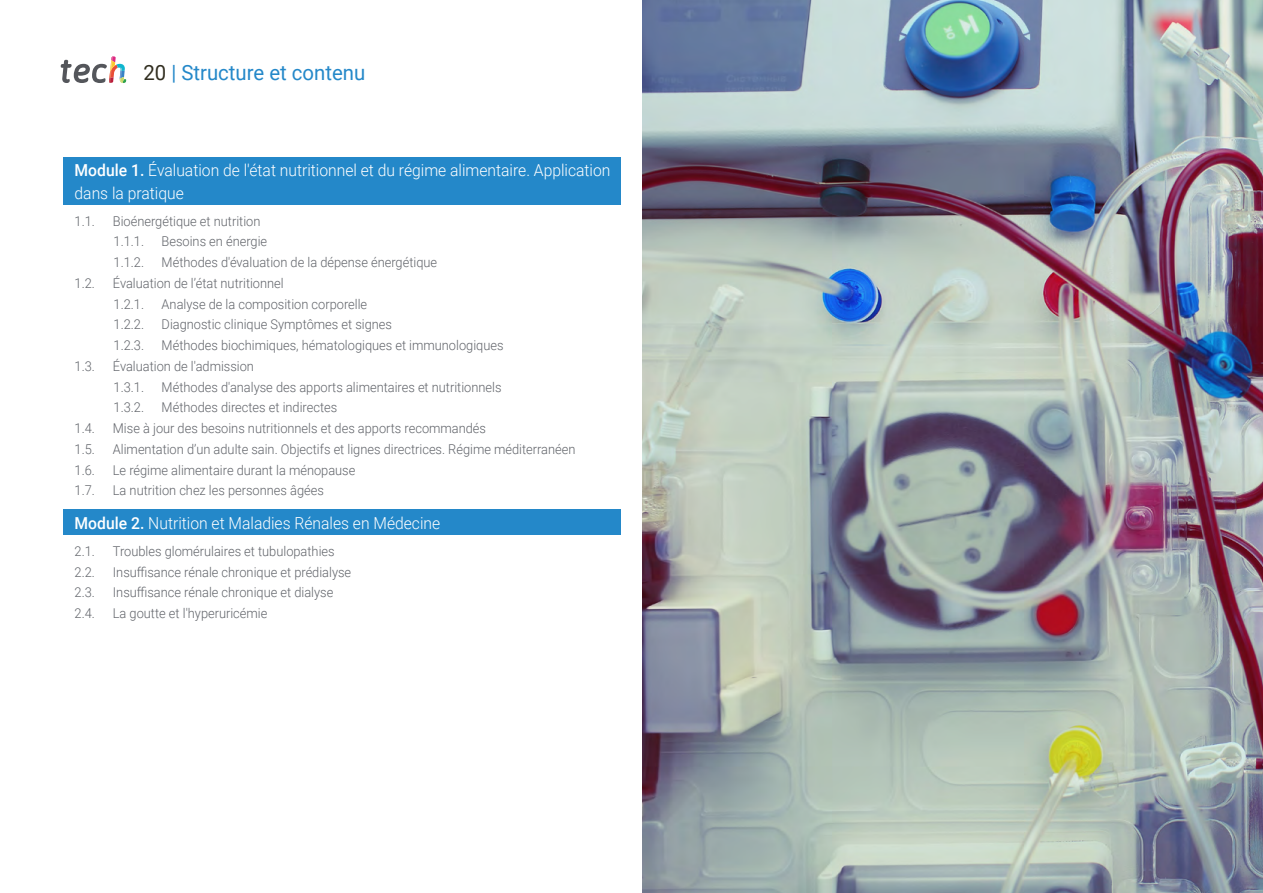
<style>
.page{position:relative;width:1263px;height:893px;background:#fff}
.page>*{position:absolute;margin:0;border:0;box-sizing:border-box;transform-origin:0 0}
.t1{font:21px "Roboto";color:#2488c9}
.t2{font:300 16.5px/22.5px "Roboto";color:#fff;scale:.95 1}
.t3{font:300 13.5px/20.7px "Roboto";color:#61646a;scale:.95 1}
.s1{color:#312e20}
.s2{font-weight:500}
</style>
<div class="page">
<div style="left:64px;top:157px;width:557px;height:48px;background:#2488c9"></div>
<div style="left:64px;top:510px;width:557px;height:25px;background:#2488c9"></div>
<img style="left:642px;top:0;width:621px;height:893px">
<svg style="left:61px;top:56px;width:65px;height:27px"></svg>
<h1 class="t1" style="left:144px;top:57px;width:223px"><span class="s1">20</span> | Structure et contenu</h1>
<p class="t2" style="left:75px;top:158px;width:566px"><span class="s2">Module 1.</span> Évaluation de l'état nutritionnel et du régime alimentaire. Application dans la pratique</p>
<p class="t3" style="left:75px;top:210px;width:23px">1.1.</p>
<p class="t3" style="left:113px;top:210px;width:157px">Bioénergétique et nutrition<br>1.1.1.</p>
<p class="t3" style="left:162px;top:231px;width:113px">Besoins en énergie</p>
<p class="t3" style="left:114px;top:252px;width:34px">1.1.2.</p>
<p class="t3" style="left:162px;top:252px;width:292px">Méthodes d'évaluation de la dépense énergétique</p>
<p class="t3" style="left:75px;top:272px;width:23px">1.2.</p>
<p class="t3" style="left:113px;top:272px;width:181px">Évaluation de l’état nutritionnel<br>1.2.1.</p>
<p class="t3" style="left:162px;top:293px;width:218px">Analyse de la composition corporelle</p>
<p class="t3" style="left:114px;top:314px;width:34px">1.2.2.</p>
<p class="t3" style="left:162px;top:314px;width:244px">Diagnostic clinique Symptômes et signes</p>
<p class="t3" style="left:114px;top:335px;width:34px">1.2.3.</p>
<p class="t3" style="left:162px;top:335px;width:361px">Méthodes biochimiques, hématologiques et immunologiques</p>
<p class="t3" style="left:75px;top:355px;width:23px">1.3.</p>
<p class="t3" style="left:113px;top:355px;width:150px">Évaluation de l'admission<br>1.3.1.</p>
<p class="t3" style="left:162px;top:376px;width:359px">Méthodes d'analyse des apports alimentaires et nutritionnels</p>
<p class="t3" style="left:114px;top:397px;width:34px">1.3.2.</p>
<p class="t3" style="left:162px;top:397px;width:186px">Méthodes directes et indirectes</p>
<p class="t3" style="left:75px;top:418px;width:23px">1.4.</p>
<p class="t3" style="left:113px;top:418px;width:394px">Mise à jour des besoins nutritionnels et des apports recommandés</p>
<p class="t3" style="left:75px;top:438px;width:23px">1.5.</p>
<p class="t3" style="left:113px;top:438px;width:488px">Alimentation d’un adulte sain. Objectifs et lignes directrices. Régime méditerranéen</p>
<p class="t3" style="left:75px;top:459px;width:23px">1.6.</p>
<p class="t3" style="left:113px;top:459px;width:257px">Le régime alimentaire durant la ménopause</p>
<p class="t3" style="left:75px;top:480px;width:23px">1.7.</p>
<p class="t3" style="left:113px;top:480px;width:224px">La nutrition chez les personnes âgées</p>
<p class="t2" style="left:75px;top:511px;width:386px"><span class="s2">Module 2.</span> Nutrition et Maladies Rénales en Médecine</p>
<p class="t3" style="left:75px;top:540px;width:23px">2.1.</p>
<p class="t3" style="left:113px;top:540px;width:235px">Troubles glomérulaires et tubulopathies</p>
<p class="t3" style="left:75px;top:561px;width:23px">2.2.</p>
<p class="t3" style="left:113px;top:561px;width:252px">Insuffisance rénale chronique et prédialyse</p>
<p class="t3" style="left:75px;top:582px;width:23px">2.3.</p>
<p class="t3" style="left:113px;top:582px;width:234px">Insuffisance rénale chronique et dialyse</p>
<p class="t3" style="left:75px;top:602px;width:23px">2.4.</p>
<p class="t3" style="left:113px;top:602px;width:164px">La goutte et l'hyperuricémie</p>
</div>
